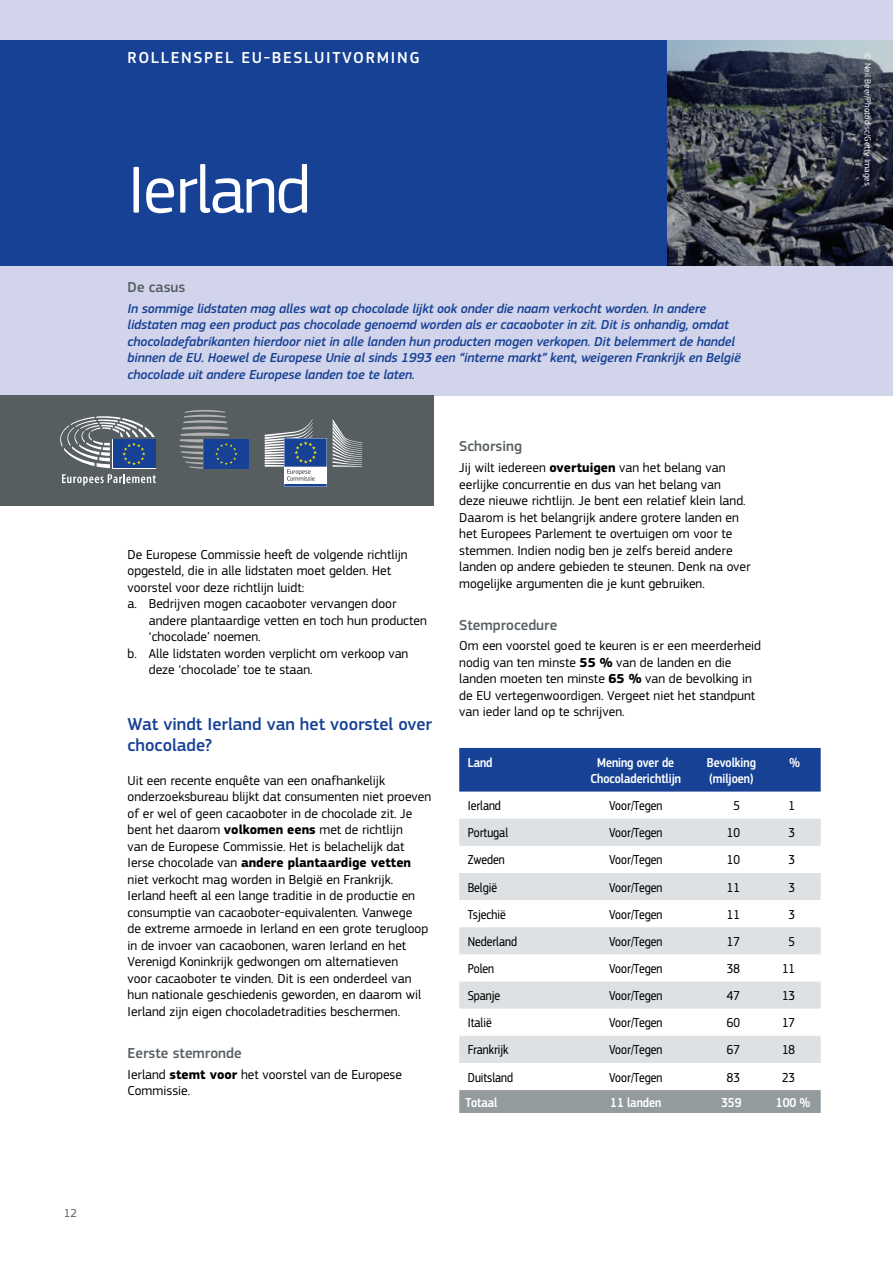
<style>
.page{position:relative;width:893px;height:1263px;background:#fff}
.page>*{position:absolute;margin:0;border:0;box-sizing:border-box;transform-origin:0 0}
.title_1_neg{font:69px "EC Square Sans Pro";letter-spacing:-.03em;color:#fff}
.title_3{font:500 18px/21.6px "EC Square Sans Pro";color:#164194}
.title_1_neg-2{font:500 16.5px "EC Square Sans Pro";letter-spacing:.1em;color:#fff}
.title_4{font:500 15px "EC Square Sans Pro";color:#575e62}
.text{font:13.5px/16.5px "EC Square Sans Pro";color:#000}
.intro{font:italic 500 13.5px/16.5px "EC Square Sans Pro";letter-spacing:-.01em;color:#164194}
.text-2{font:13.5px "EC Square Sans Cond Pro";color:#000}
.text_indent{font:13.5px/16.5px "EC Square Sans Pro";color:#000}
.graf_1{font:500 13.5px/16.5px "EC Square Sans Cond Pro";color:#fff;text-align:center}
.text-3{font:500 13.5px "EC Square Sans Cond Pro";color:#fff}
.t1{font:12px "EC Square Sans Pro";color:#575e62}
.title_3-2{font:9px "EC Square Sans Pro";color:#fff}
.s1{font-weight:700}
</style>
<div class="page">
<div style="left:0;top:0;width:893px;height:395px;background:#d2d4ec"></div>
<div style="left:0;top:40px;width:893px;height:226px;background:#164194"></div>
<div style="left:0;top:395px;width:434px;height:111px;background:#575e62"></div>
<div style="left:204px;top:439px;width:44px;height:30px;background:#164194"></div>
<svg style="left:180px;top:410px;width:57px;height:59px"></svg>
<svg style="left:62px;top:474px;width:94px;height:11px"></svg>
<div style="left:112px;top:439px;width:44px;height:29px;background:#164194"></div>
<svg style="left:60px;top:416px;width:95px;height:52px"></svg>
<svg style="left:333px;top:419px;width:29px;height:48px"></svg>
<svg style="left:265px;top:419px;width:62px;height:68px"></svg>
<img style="left:668px;top:40px;width:225px;height:226px">
<div style="left:459px;top:748px;width:362px;height:43px;background:#164194"></div>
<svg style="left:459px;top:819px;width:362px;height:244px;fill:#dee1e3"></svg>
<div style="left:459px;top:1090px;width:362px;height:23px;background:#939b9f"></div>
<p class="t1" style="left:64px;top:1206px;width:15px">12</p>
<p class="title_1_neg-2" style="left:128px;top:48px;width:294px">ROLLENSPEL EU-BESLUITVORMING</p>
<p class="title_1_neg" style="left:128px;top:150px;width:185px">Ierland</p>
<p class="title_4" style="left:128px;top:278px;width:59px">De casus</p>
<p class="intro" style="left:128px;top:300px;width:615px">In sommige lidstaten mag alles wat op chocolade lijkt ook onder die naam verkocht worden. In andere lidstaten mag een product pas chocolade genoemd worden als er cacaoboter in zit. Dit is onhandig, omdat chocoladefabrikanten hierdoor niet in alle landen hun producten mogen verkopen. Dit belemmert de handel binnen de EU. Hoewel de Europese Unie al sinds 1993 een “interne markt” kent, weigeren Frankrijk en België chocolade uit andere Europese landen toe te laten.</p>
<p class="text" style="left:128px;top:546px;width:282px">De Europese Commissie heeft de volgende richtlijn opgesteld, die in alle lidstaten moet gelden. Het voorstel voor deze richtlijn luidt:</p>
<p class="text_indent" style="left:149px;top:596px;width:279px;text-indent:-21px">a. Bedrijven mogen cacaoboter vervangen door andere plantaardige vetten en toch hun producten ‘chocolade’ noemen.</p>
<p class="text_indent" style="left:149px;top:645px;width:261px;text-indent:-21px">b. Alle lidstaten worden verplicht om verkoop van deze ‘chocolade’ toe te staan.</p>
<p class="title_3" style="left:128px;top:713px;width:306px">Wat vindt Ierland van het voorstel over chocolade?</p>
<p class="text" style="left:128px;top:772px;width:305px">Uit een recente enquête van een onafhankelijk onderzoeksbureau blijkt dat consumenten niet proeven of er wel of geen cacaoboter in de chocolade zit. Je bent het daarom <span class="s1">volkomen eens</span> met de richtlijn<br>van de Europese Commissie. Het is belachelijk dat Ierse chocolade van <span class="s1">andere plantaardige vetten </span>niet verkocht mag worden in België en Frankrijk.<br>Ierland heeft al een lange traditie in de productie en consumptie van cacaoboter-equivalenten. Vanwege<br>de extreme armoede in Ierland en een grote terugloop in de invoer van cacaobonen, waren Ierland en het Verenigd Koninkrijk gedwongen om alternatieven<br>voor cacaoboter te vinden. Dit is een onderdeel van hun nationale geschiedenis geworden, en daarom wil Ierland zijn eigen chocoladetradities beschermen.</p>
<p class="title_4" style="left:128px;top:1044px;width:116px">Eerste stemronde</p>
<p class="text" style="left:128px;top:1066px;width:276px">Ierland <span class="s1">stemt voor</span> het voorstel van de Europese<br>Commissie.</p>
<p class="title_4" style="left:459px;top:438px;width:64px">Schorsing</p>
<p class="text" style="left:459px;top:459px;width:293px">Jij wilt iedereen <span class="s1">overtuigen</span> van het belang van eerlijke concurrentie en dus van het belang van<br>deze nieuwe richtlijn. Je bent een relatief klein land.<br>Daarom is het belangrijk andere grotere landen en het Europees Parlement te overtuigen om voor te stemmen. Indien nodig ben je zelfs bereid andere landen op andere gebieden te steunen. Denk na over mogelijke argumenten die je kunt gebruiken.</p>
<p class="title_4" style="left:459px;top:616px;width:100px">Stemprocedure</p>
<p class="text" style="left:459px;top:638px;width:303px">Om een voorstel goed te keuren is er een meerderheid nodig van ten minste <span class="s1">55 %</span> van de landen en die landen moeten ten minste <span class="s1">65 %</span> van de bevolking in de EU vertegenwoordigen. Vergeet niet het standpunt van ieder land op te schrijven.</p>
<p class="graf_1" style="left:468px;top:754px;width:26px">Land</p>
<p class="graf_1" style="left:590px;top:754px;width:92px">Mening over de<br>Chocoladerichtlijn</p>
<p class="graf_1" style="left:707px;top:754px;width:51px">Bevolking</p>
<p class="graf_1" style="left:709px;top:771px;width:46px">(miljoen)</p>
<p class="graf_1" style="left:789px;top:754px;width:12px">%</p>
<p class="text-2" style="left:468px;top:798px;width:35px">Ierland</p>
<p class="text-2" style="left:609px;top:798px;width:55px">Voor/Tegen</p>
<p class="text-2" style="left:733px;top:798px;width:8px">5</p>
<p class="text-2" style="left:789px;top:798px;width:8px">1</p>
<p class="text-2" style="left:468px;top:825px;width:42px">Portugal</p>
<p class="text-2" style="left:609px;top:825px;width:55px">Voor/Tegen</p>
<p class="text-2" style="left:727px;top:825px;width:15px">10</p>
<p class="text-2" style="left:789px;top:825px;width:8px">3</p>
<p class="text-2" style="left:468px;top:852px;width:39px">Zweden</p>
<p class="text-2" style="left:609px;top:852px;width:55px">Voor/Tegen</p>
<p class="text-2" style="left:727px;top:852px;width:15px">10</p>
<p class="text-2" style="left:789px;top:852px;width:8px">3</p>
<p class="text-2" style="left:468px;top:879px;width:31px">België</p>
<p class="text-2" style="left:609px;top:879px;width:55px">Voor/Tegen</p>
<p class="text-2" style="left:727px;top:879px;width:15px">11</p>
<p class="text-2" style="left:789px;top:879px;width:8px">3</p>
<p class="text-2" style="left:468px;top:907px;width:40px">Tsjechië</p>
<p class="text-2" style="left:609px;top:907px;width:55px">Voor/Tegen</p>
<p class="text-2" style="left:727px;top:907px;width:15px">11</p>
<p class="text-2" style="left:789px;top:907px;width:8px">3</p>
<p class="text-2" style="left:468px;top:934px;width:51px">Nederland</p>
<p class="text-2" style="left:609px;top:934px;width:55px">Voor/Tegen</p>
<p class="text-2" style="left:727px;top:934px;width:15px">17</p>
<p class="text-2" style="left:789px;top:934px;width:8px">5</p>
<p class="text-2" style="left:468px;top:961px;width:28px">Polen</p>
<p class="text-2" style="left:609px;top:961px;width:55px">Voor/Tegen</p>
<p class="text-2" style="left:727px;top:961px;width:15px">38</p>
<p class="text-2" style="left:782px;top:961px;width:15px">11</p>
<p class="text-2" style="left:468px;top:988px;width:34px">Spanje</p>
<p class="text-2" style="left:609px;top:988px;width:55px">Voor/Tegen</p>
<p class="text-2" style="left:727px;top:988px;width:15px">47</p>
<p class="text-2" style="left:782px;top:988px;width:15px">13</p>
<p class="text-2" style="left:468px;top:1015px;width:25px">Italië</p>
<p class="text-2" style="left:609px;top:1015px;width:55px">Voor/Tegen</p>
<p class="text-2" style="left:727px;top:1015px;width:15px">60</p>
<p class="text-2" style="left:782px;top:1015px;width:15px">17</p>
<p class="text-2" style="left:468px;top:1042px;width:42px">Frankrijk</p>
<p class="text-2" style="left:609px;top:1042px;width:55px">Voor/Tegen</p>
<p class="text-2" style="left:727px;top:1042px;width:15px">67</p>
<p class="text-2" style="left:782px;top:1042px;width:15px">18</p>
<p class="text-2" style="left:468px;top:1069px;width:47px">Duitsland</p>
<p class="text-2" style="left:609px;top:1069px;width:55px">Voor/Tegen</p>
<p class="text-2" style="left:727px;top:1069px;width:15px">83</p>
<p class="text-2" style="left:782px;top:1069px;width:15px">23</p>
<p class="text-3" style="left:466px;top:1094px;width:33px">Totaal</p>
<p class="text-3" style="left:610px;top:1094px;width:52px">11 landen</p>
<p class="text-3" style="left:721px;top:1094px;width:22px">359</p>
<p class="text-3" style="left:776px;top:1094px;width:36px">100 %</p>
<p class="title_3-2" style="left:873px;top:53px;width:134px;rotate:90deg">© Neil Beer/Photodisc/Getty Images</p>
</div>
